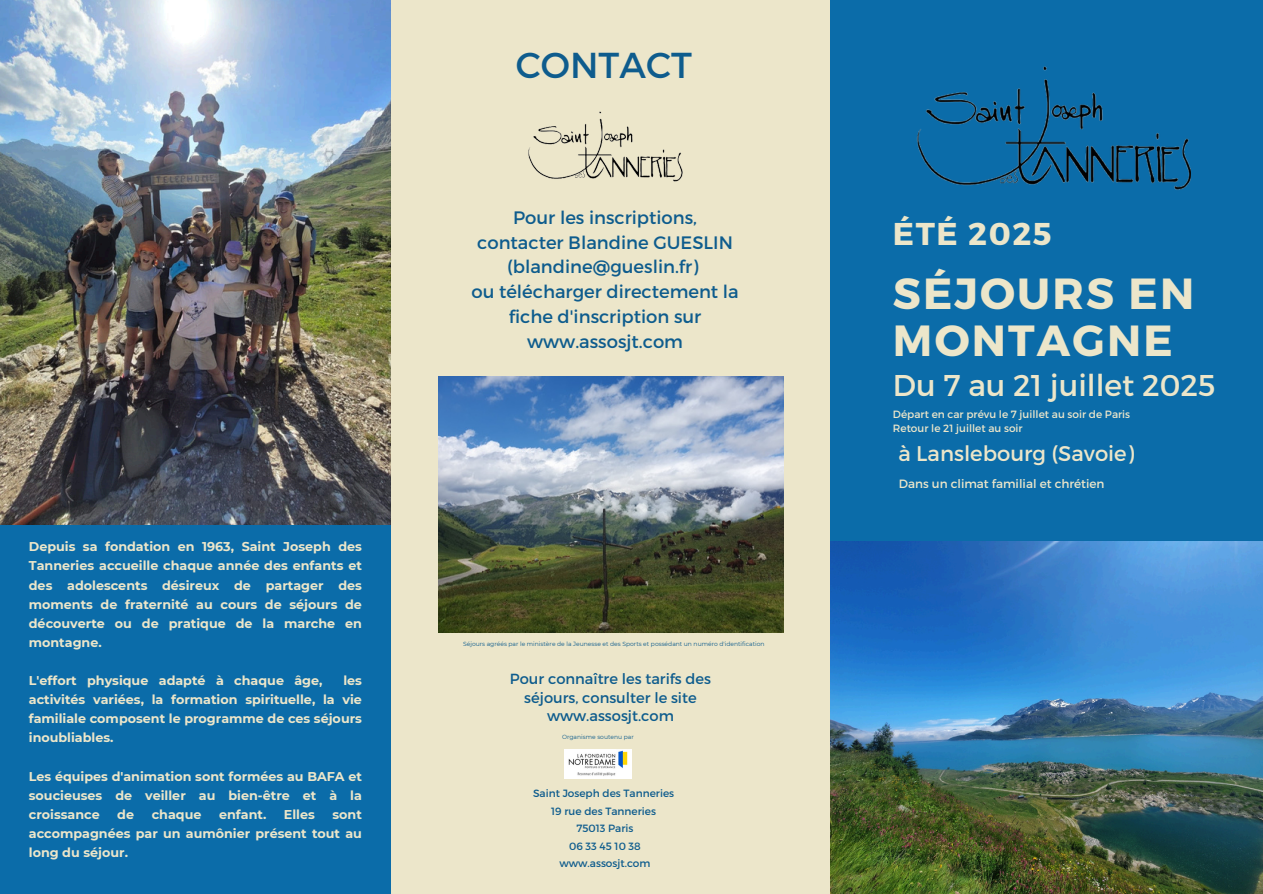
<style>
.page{position:relative;width:1263px;height:894px;background:#fff}
.page>*{position:absolute;margin:0;border:0;box-sizing:border-box;transform-origin:0 0}
.t1{font:700 43.5px/47.2px "Montserrat";letter-spacing:.05em;color:#ece6ca}
.t2{font:36px "Montserrat";color:#0e5c8d}
.t3{font:700 31.5px "Montserrat";letter-spacing:.05em;color:#ece6ca}
.t4{font:30px "Montserrat";color:#ece6ca}
.t5{font:21.15px "Montserrat";color:#ece6ca}
.t6{font:18px/24.8px "Montserrat";color:#0e5c8d;text-align:center}
.t7{font:14.7px/18.3px "Montserrat";color:#0e5c8d;text-align:center}
.t8{font:700 12.75px/19px "Montserrat";color:#ece6ca;text-align:justify}
.t9{font:12px "Montserrat";color:#ece6ca}
.t10{font:10.5px "Montserrat";color:#0e5c8d}
.t11{font:10.5px "Montserrat";color:#ece6ca}
.t12{font:6px "Montserrat";color:#0e5c8d}
</style>
<div class="page">
<div style="left:0;top:0;width:1263px;height:893px;background:#0b6ca9"></div>
<div style="left:391px;top:0;width:439px;height:893px;background:#ece6ca"></div>
<img style="left:0;top:0;width:390px;height:524px">
<img style="left:917px;top:66px;width:273px;height:124px">
<img style="left:830px;top:541px;width:433px;height:352px">
<img style="left:528px;top:111px;width:155px;height:71px">
<img style="left:438px;top:376px;width:345px;height:256px">
<img style="left:564px;top:749px;width:68px;height:29px">
<p class="t8" style="left:29px;top:537px;width:335px">Depuis sa fondation en 1963, Saint Joseph des Tanneries accueille chaque année des enfants et des adolescents désireux de partager des moments de fraternité au cours de séjours de découverte ou de pratique de la marche en montagne.</p>
<h2 class="t8" style="left:29px;top:670px;width:295px">L'effort physique adapté à chaque âge,</h2>
<h2 class="t8" style="left:29px;top:670px;width:335px;text-indent:315px">les activités variées, la formation spirituelle, la vie familiale composent le programme de ces séjours inoubliables.</h2>
<p class="t8" style="left:29px;top:766px;width:335px">Les équipes d'animation sont formées au BAFA et soucieuses de veiller au bien-être et à la croissance</p>
<p class="t8" style="left:117px;top:804px;width:18px">de</p>
<p class="t8" style="left:152px;top:804px;width:51px">chaque</p>
<p class="t8" style="left:219px;top:804px;width:49px">enfant.</p>
<p class="t8" style="left:284px;top:804px;width:32px">Elles</p>
<p class="t8" style="left:29px;top:804px;width:335px;text-indent:304px">sont accompagnées par un aumônier présent tout au long du séjour.</p>
<p class="t2" style="left:516px;top:42px;width:178px">CONTACT</p>
<p class="t6" style="left:471px;top:204px;width:269px">Pour les inscriptions, contacter Blandine GUESLIN (blandine@gueslin.fr)<br>ou télécharger directement la fiche d'inscription sur www.assosjt.com</p>
<p class="t12" style="left:463px;top:639px;width:303px">Séjours agréés par le ministère de la Jeunesse et des Sports et possédant un numéro d'identification</p>
<p class="t7" style="left:510px;top:669px;width:203px">Pour connaître les tarifs des séjours, consulter le site</p>
<p class="t7" style="left:547px;top:705px;width:128px">www.assosjt.com</p>
<h3 class="t12" style="left:562px;top:733px;width:73px">Organisme soutenu par</h3>
<p class="t10" style="left:533px;top:786px;width:143px">Saint Joseph des Tanneries</p>
<p class="t10" style="left:551px;top:803px;width:106px">19 rue des Tanneries</p>
<p class="t10" style="left:576px;top:821px;width:59px">75013 Paris</p>
<p class="t10" style="left:569px;top:838px;width:73px">06 33 45 10 38</p>
<p class="t10" style="left:559px;top:856px;width:93px">www.assosjt.com</p>
<h6 class="t3" style="left:893px;top:213px;width:160px">ÉTÉ 2025</h6>
<p class="t1" style="left:893px;top:267px;width:303px">SÉJOURS EN<br>MONTAGNE</p>
<p class="t4" style="left:893px;top:366px;width:324px">Du 7 au 21 juillet 2025</p>
<p class="t11" style="left:893px;top:408px;width:239px">Départ en car prévu le 7 juillet au soir de Paris</p>
<p class="t11" style="left:893px;top:422px;width:131px">Retour le 21 juillet au soir</p>
<p class="t5" style="left:898px;top:439px;width:237px">à Lanslebourg (Savoie)</p>
<p class="t9" style="left:899px;top:475px;width:207px">Dans un climat familial et chrétien</p>
</div>
